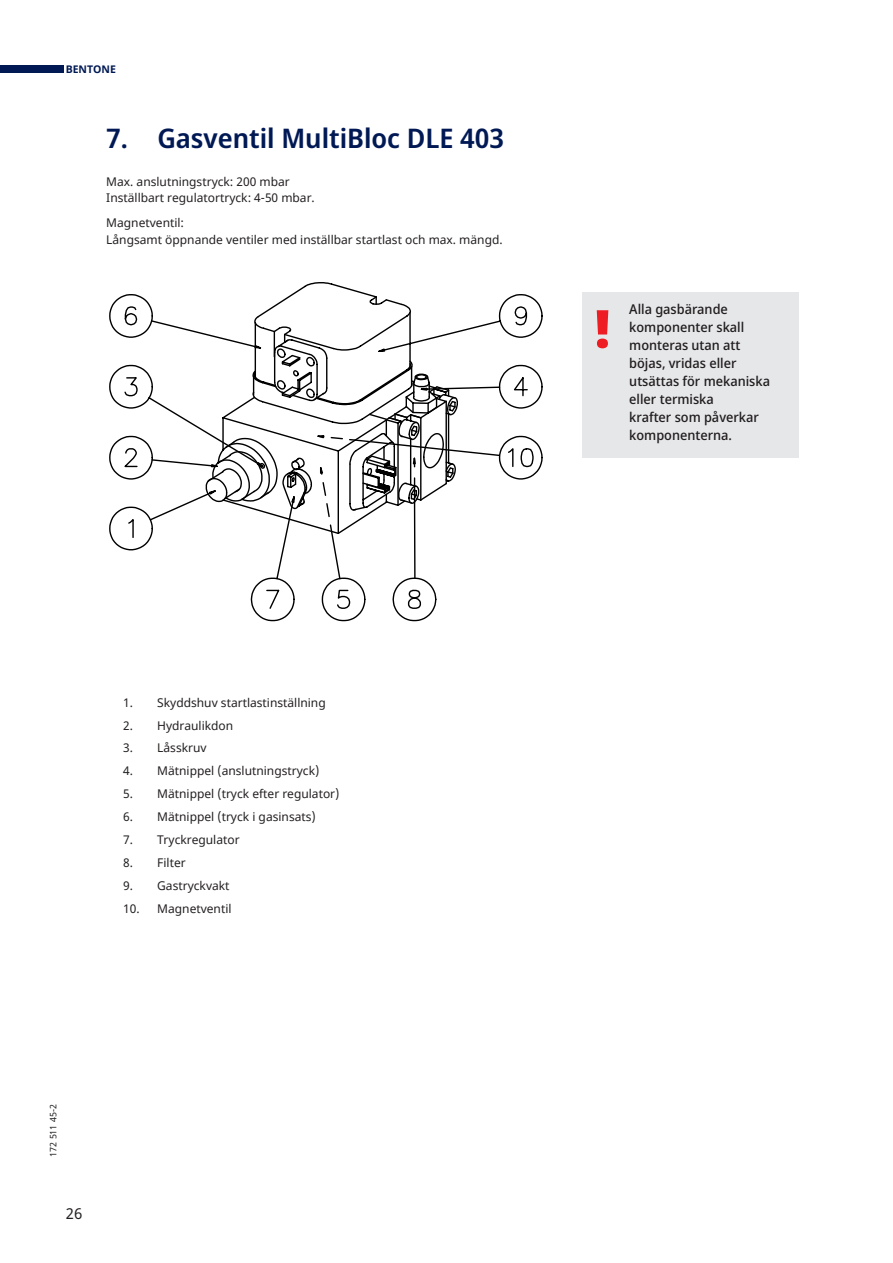
<style>
.page{position:relative;width:893px;height:1263px;background:#fff}
.page>*{position:absolute;margin:0;border:0;box-sizing:border-box;transform-origin:0 0}
.t1{font:900 52.5px "Noto Sans Display";color:#ee1d23}
.t2{font:600 27px "Noto Sans Display";color:#001954}
.t3{font:15px "Noto Sans";color:#231f20}
.t4{font:500 13.5px/18px "Noto Sans Display";color:#231f20}
.t5{font:12px/16.5px "Noto Sans";color:#231f20}
.t6{font:700 10.5px "Noto Sans";color:#001954}
.t7{font:9px "Noto Sans";color:#231f20}
</style>
<div class="page">
<div style="left:0;top:66px;width:64px;height:7px;background:#001954"></div>
<svg style="left:122px;top:282px;width:421px;height:198px"></svg>
<svg style="left:109px;top:396px;width:350px;height:154px"></svg>
<svg style="left:127px;top:374px;width:321px;height:248px"></svg>
<div style="left:582px;top:292px;width:217px;height:166px;background:#e6e7e9"></div>
<p class="t6" style="left:66px;top:64px;width:52px">BENTONE</p>
<h2 class="t2" style="left:106px;top:127px;width:399px">7. Gasventil MultiBloc DLE 403</h2>
<p class="t5" style="left:106px;top:174px;width:210px">Max. anslutningstryck: 200 mbar<br>Inställbart regulatortryck: 4-50 mbar.</p>
<p class="t5" style="left:106px;top:215px;width:398px">Magnetventil:<br>Långsamt öppnande ventiler med inställbar startlast och max. mängd.</p>
<h1 class="t1" style="left:595px;top:307px;width:16px">!</h1>
<p class="t4" style="left:629px;top:301px;width:142px">Alla gasbärande komponenter skall monteras utan att böjas, vridas eller utsättas för mekaniska eller termiska<br>krafter som påverkar komponenterna.</p>
<p class="t5" style="left:123px;top:695px;width:204px">1. Skyddshuv startlastinställning</p>
<p class="t5" style="left:123px;top:717px;width:111px">2. Hydraulikdon</p>
<p class="t5" style="left:123px;top:740px;width:85px">3. Låsskruv</p>
<p class="t5" style="left:123px;top:763px;width:198px">4. Mätnippel (anslutningstryck)</p>
<p class="t5" style="left:123px;top:786px;width:218px">5. Mätnippel (tryck efter regulator)</p>
<p class="t5" style="left:123px;top:809px;width:194px">6. Mätnippel (tryck i gasinsats)</p>
<p class="t5" style="left:123px;top:832px;width:118px">7. Tryckregulator</p>
<p class="t5" style="left:123px;top:855px;width:64px">8. Filter</p>
<p class="t5" style="left:123px;top:878px;width:108px">9. Gastryckvakt</p>
<p class="t5" style="left:123px;top:900px;width:110px">10. Magnetventil</p>
<p class="t7" style="left:48px;top:1157px;width:54px;rotate:-90deg">172 511 45-2</p>
<p class="t3" style="left:66px;top:1205px;width:18px">26</p>
</div>
